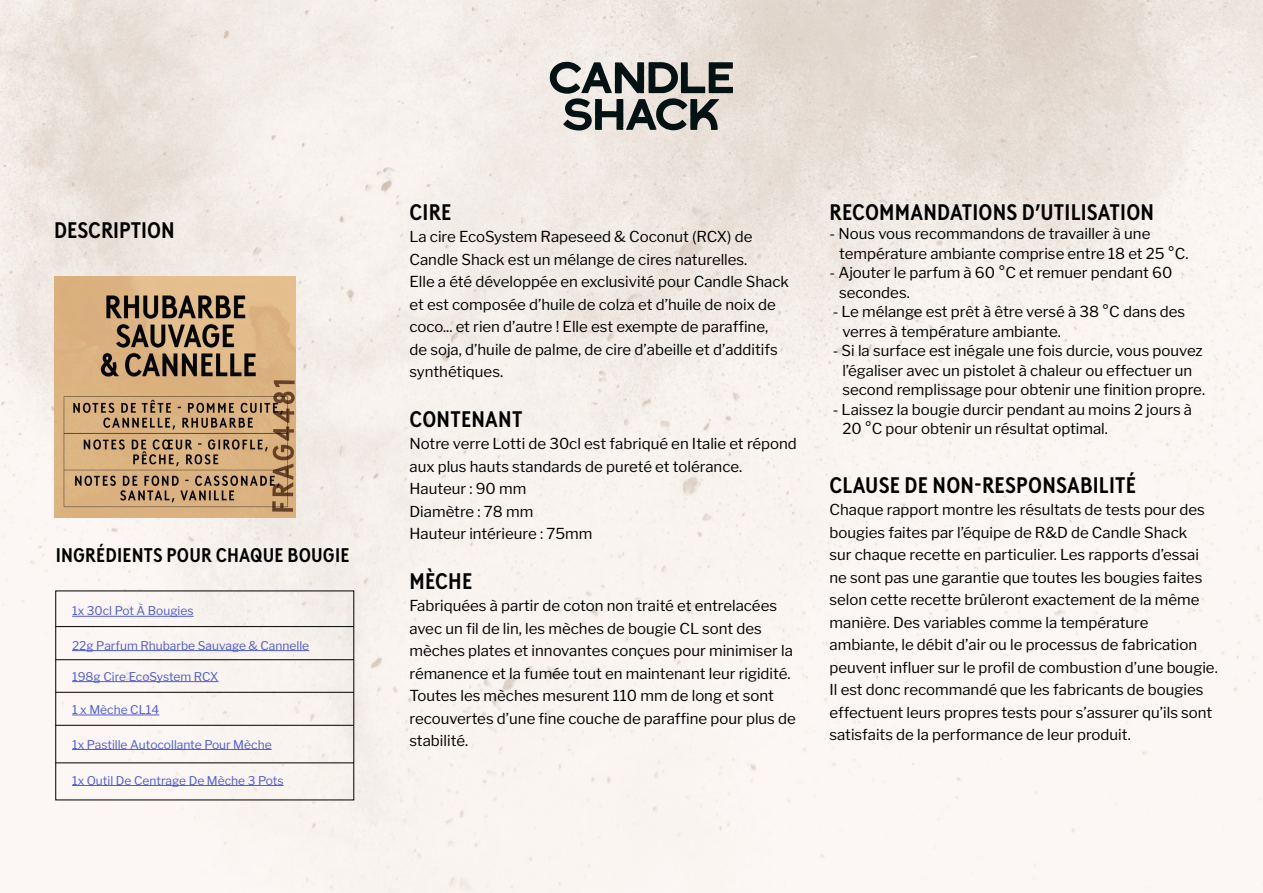
<style>
.page{position:relative;width:1263px;height:893px;background:#fff}
.page>*{position:absolute;margin:0;border:0;box-sizing:border-box;transform-origin:0 0}
.t1{font:700 22.5px "Brown Cond LL";letter-spacing:.01em;color:#000}
.t2{font:700 19.8px "Brown Cond LL";letter-spacing:.01em;color:#000}
.t3{font:15px/22.5px "Libre Franklin";color:#000}
.t4{font:12px "Libre Franklin";color:#4f5cd6}
</style>
<div class="page">
<img style="left:0;top:0;width:1263px;height:893px">
<svg style="left:550px;top:62px;width:183px;height:69px;background:#898b88"></svg>
<hr style="left:56px;top:626px;width:298px;height:1px;background:#000">
<hr style="left:56px;top:692px;width:298px;height:1px;background:#000">
<hr style="left:56px;top:659px;width:298px;height:1px;background:#000">
<hr style="left:56px;top:725px;width:298px;height:1px;background:#000">
<hr style="left:72px;top:616px;width:122px;height:1px;background:#4f5cd6">
<hr style="left:72px;top:650px;width:237px;height:1px;background:#4f5cd6">
<hr style="left:72px;top:681px;width:147px;height:1px;background:#4f5cd6">
<hr style="left:72px;top:715px;width:87px;height:1px;background:#4f5cd6">
<hr style="left:72px;top:749px;width:200px;height:1px;background:#4f5cd6">
<hr style="left:72px;top:785px;width:211px;height:1px;background:#4f5cd6">
<hr style="left:56px;top:763px;width:298px;height:1px;background:#000">
<img style="left:54px;top:276px;width:241px;height:241px">
<h1 class="t1" style="left:54px;top:213px;width:122px">DESCRIPTION</h1>
<h2 class="t2" style="left:56px;top:540px;width:295px">INGRÉDIENTS POUR CHAQUE BOUGIE</h2>
<p class="t4" style="left:72px;top:602px;width:123px">1x 30cl Pot À Bougies</p>
<p class="t4" style="left:72px;top:636px;width:239px">22g Parfum Rhubarbe Sauvage &amp; Cannelle</p>
<p class="t4" style="left:72px;top:667px;width:148px">198g Cire EcoSystem RCX</p>
<p class="t4" style="left:72px;top:700px;width:89px">1 x Mèche CL14</p>
<p class="t4" style="left:72px;top:735px;width:201px">1x Pastille Autocollante Pour Mèche</p>
<p class="t4" style="left:72px;top:771px;width:213px">1x Outil De Centrage De Mèche 3 Pots</p>
<h1 class="t1" style="left:410px;top:195px;width:43px">CIRE</h1>
<p class="t3" style="left:409px;top:224px;width:381px">La cire EcoSystem Rapeseed &amp; Coconut (RCX) de Candle Shack est un mélange de cires naturelles.<br>Elle a été développée en exclusivité pour Candle Shack et est composée d’huile de colza et d’huile de noix de coco... et rien d’autre ! Elle est exempte de paraffine, de soja, d’huile de palme, de cire d’abeille et d’additifs synthétiques.</p>
<h1 class="t1" style="left:410px;top:402px;width:114px">CONTENANT</h1>
<p class="t3" style="left:409px;top:431px;width:389px">Notre verre Lotti de 30cl est fabriqué en Italie et répond aux plus hauts standards de pureté et tolérance.<br>Hauteur : 90 mm<br>Diamètre : 78 mm<br>Hauteur intérieure : 75mm</p>
<h1 class="t1" style="left:410px;top:564px;width:64px">MÈCHE</h1>
<p class="t3" style="left:409px;top:593px;width:388px">Fabriquées à partir de coton non traité et entrelacées avec un fil de lin, les mèches de bougie CL sont des mèches plates et innovantes conçues pour minimiser la rémanence et la fumée tout en maintenant leur rigidité.<br>Toutes les mèches mesurent 110 mm de long et sont recouvertes d’une fine couche de paraffine pour plus de stabilité.</p>
<h1 class="t1" style="left:830px;top:195px;width:326px">RECOMMANDATIONS D’UTILISATION</h1>
<p class="t3" style="left:839px;top:223px;width:351px;line-height:19.5px;text-indent:-10px">- Nous vous recommandons de travailler à une température ambiante comprise entre 18 et 25 °C.</p>
<p class="t3" style="left:839px;top:262px;width:335px;line-height:19.5px;text-indent:-10px">- Ajouter le parfum à 60 °C et remuer pendant 60 secondes.</p>
<p class="t3" style="left:842px;top:301px;width:344px;line-height:19.5px;text-indent:-10px">- Le mélange est prêt à être versé à 38 °C dans des verres à température ambiante.</p>
<p class="t3" style="left:842px;top:340px;width:364px;line-height:19.5px;text-indent:-10px">- Si la surface est inégale une fois durcie, vous pouvez l’égaliser avec un pistolet à chaleur ou effectuer un second remplissage pour obtenir une finition propre.</p>
<p class="t3" style="left:842px;top:398px;width:351px;line-height:19.5px;text-indent:-10px">- Laissez la bougie durcir pendant au moins 2 jours à<br>20 °C pour obtenir un résultat optimal.</p>
<h1 class="t1" style="left:830px;top:468px;width:308px">CLAUSE DE NON-RESPONSABILITÉ</h1>
<p class="t3" style="left:829px;top:497px;width:390px">Chaque rapport montre les résultats de tests pour des bougies faites par l’équipe de R&amp;D de Candle Shack<br>sur chaque recette en particulier. Les rapports d’essai ne sont pas une garantie que toutes les bougies faites selon cette recette brûleront exactement de la même manière. Des variables comme la température ambiante, le débit d’air ou le processus de fabrication peuvent influer sur le profil de combustion d’une bougie.<br>Il est donc recommandé que les fabricants de bougies effectuent leurs propres tests pour s’assurer qu’ils sont satisfaits de la performance de leur produit.</p>
</div>
